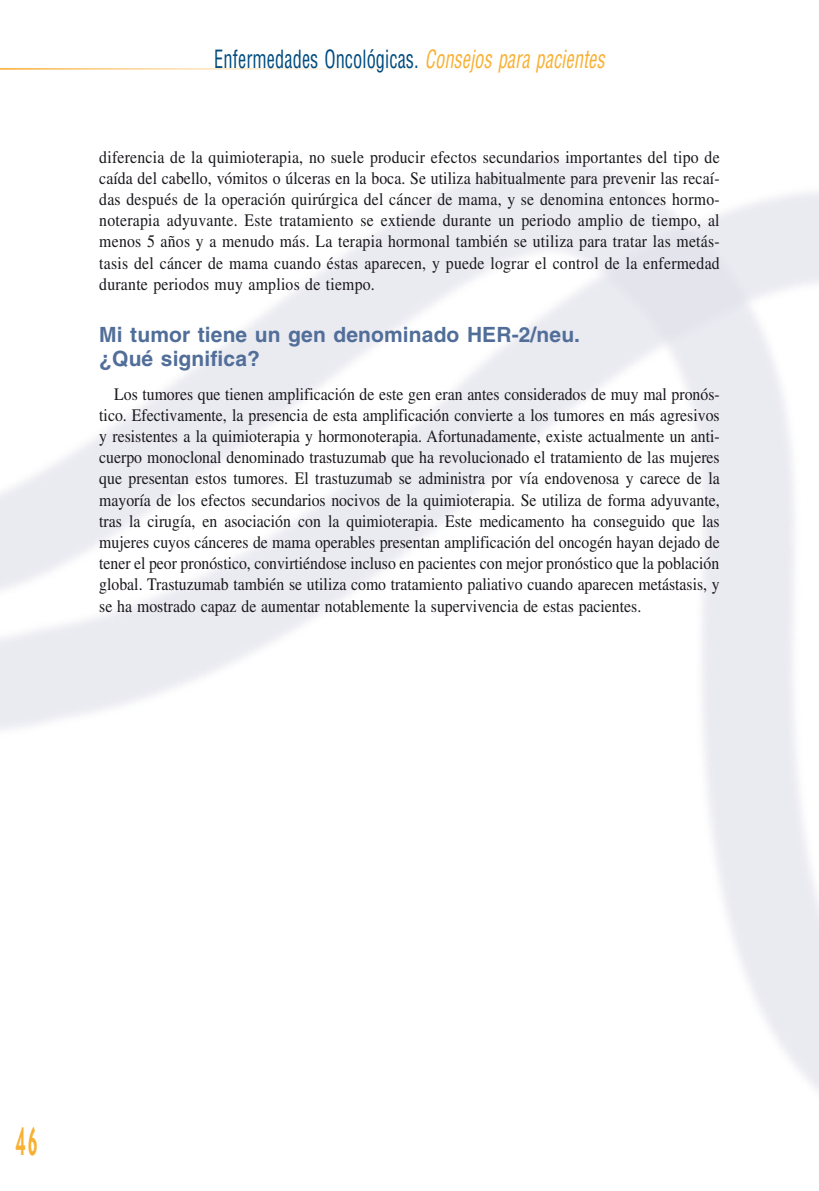
<style>
.page{position:relative;width:819px;height:1191px;background:#fff}
.page>*{position:absolute;margin:0;border:0;box-sizing:border-box;transform-origin:0 0}
.t1{font:700 38.5px "Lithos Pro";color:#f8b032;scale:.4 1}
.t2{font:condensed 24.5px "Helvetica";letter-spacing:.005em;color:#004c7f;scale:.75 1}
.t3{font:700 21px/24.5px "Helvetica";letter-spacing:.005em;color:#516e99}
.t4{font:17.5px/21.2px "Times";letter-spacing:.01em;color:#1a171c;text-align:justify;scale:.9 1}
.s1{font-style:italic;color:#f8b032}
</style>
<div class="page">
<h2 class="t2" style="left:214px;top:44px;width:522px">Enfermedades Oncológicas. <span class="s1">Consejos para pacientes</span></h2>
<p class="t4" style="left:99px;top:146px;width:691px">diferencia de la quimioterapia, no suele producir efectos secundarios importantes del tipo de caída del cabello, vómitos o úlceras en la boca. Se utiliza habitualmente para prevenir las recaí&shy;das después de la operación quirúrgica del cáncer de mama, y se denomina entonces hormo&shy;noterapia adyuvante. Este tratamiento se extiende durante un periodo amplio de tiempo, al menos 5 años y a menudo más. La terapia hormonal también se utiliza para tratar las metás&shy;tasis del cáncer de mama cuando éstas aparecen, y puede lograr el control de la enfermedad durante periodos muy amplios de tiempo.</p>
<p class="t3" style="left:99px;top:321px;width:478px">Mi tumor tiene un gen denominado HER-2/neu. ¿Qué significa?</p>
<p class="t4" style="left:99px;top:383px;width:691px;text-indent:15px">Los tumores que tienen amplificación de este gen eran antes considerados de muy mal pronós&shy;tico. Efectivamente, la presencia de esta amplificación convierte a los tumores en más agresivos y resistentes a la quimioterapia y hormonoterapia. Afortunadamente, existe actualmente un anti&shy;cuerpo monoclonal denominado trastuzumab que ha revolucionado el tratamiento de las mujeres que presentan estos tumores. El trastuzumab se administra por vía endovenosa y carece de la mayoría de los efectos secundarios nocivos de la quimioterapia. Se utiliza de forma adyuvante, tras la cirugía, en asociación con la quimioterapia. Este medicamento ha conseguido que las mujeres cuyos cánceres de mama operables presentan amplificación del oncogén hayan dejado de tener el peor pronóstico, convirtiéndose incluso en pacientes con mejor pronóstico que la población global. Trastuzumab también se utiliza como tratamiento paliativo cuando aparecen metástasis, y se ha mostrado capaz de aumentar notablemente la supervivencia de estas pacientes.</p>
<h1 class="t1" style="left:15px;top:1119px;width:28px">46</h1>
</div>
